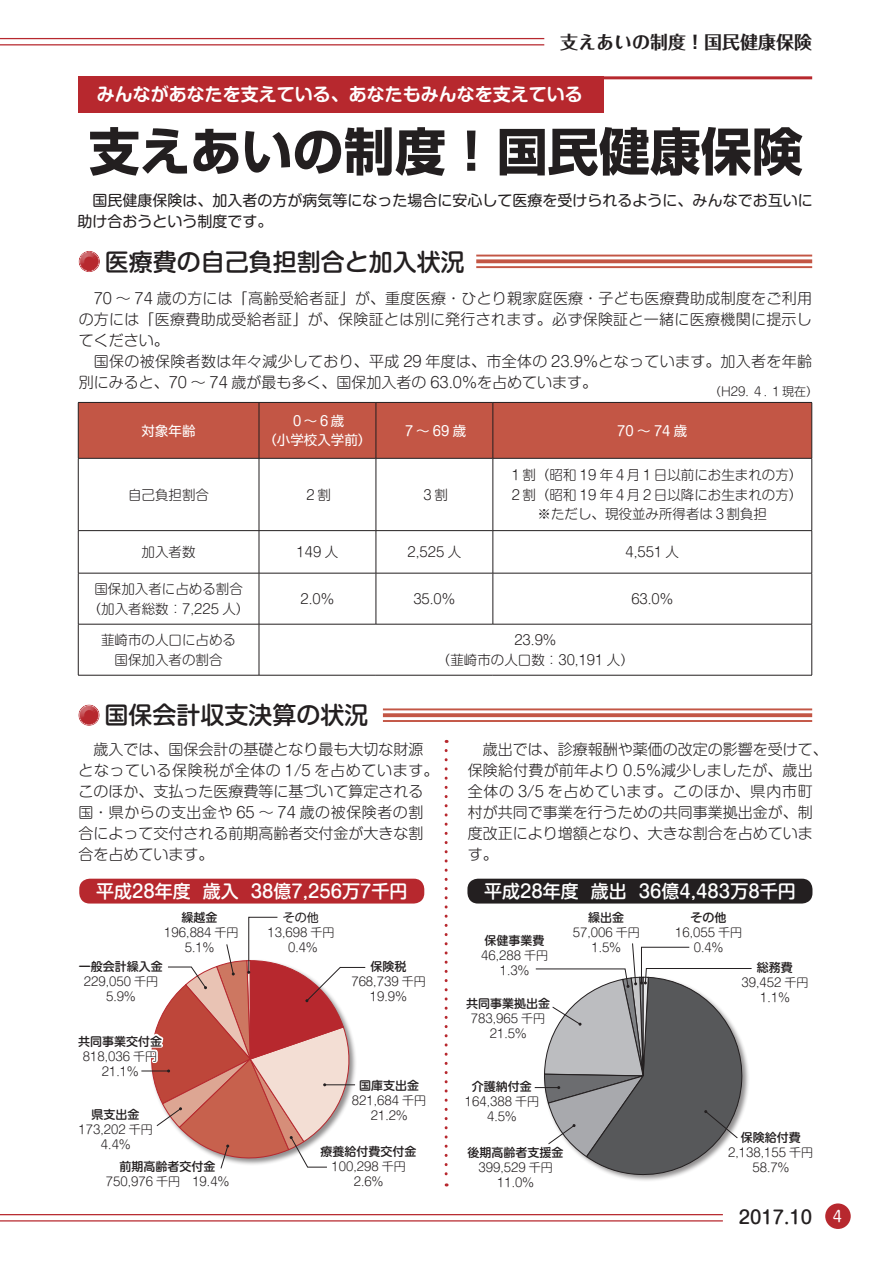
<style>
.page{position:relative;width:893px;height:1263px;background:#fff}
.page>*{position:absolute;margin:0;border:0;box-sizing:border-box;transform-origin:0 0}
.t1{font:700 51px "Shin Go Pro";color:#231f20}
.t2{font:500 24px "Shin M Go Pro";color:#231f20}
.t3{font:500 18px "Shin M Go Pro";color:#fff}
.t4{font:700 18px "Shin M Go Pro De";color:#fff}
.t5{font:700 18px "Folk Pro";color:#231f20}
.t6{font:500 18px "Shin M Go Pro";color:#231f20}
.t7{font:300 15px/21px "Shin M Go Pro";letter-spacing:.015em;color:#231f20}
.t8{font:15px/21px "Shin M Go Pro";color:#231f20}
.t9{font:300 13.5px/19.5px "Shin M Go Pro";color:#231f20;text-align:center}
.t10{font:13.5px/19.5px "Shin M Go Pro";color:#fff;text-align:center}
.t11{font:300 12px/15px "Shin M Go Pro";color:#231f20;text-align:center}
.t12{font:500 12px "Shin M Go Pro";color:#231f20}
.s1{font-weight:500}
.s2{font-weight:400}
.s3{font-weight:400;font-size:15px;color:#fff}
</style>
<div class="page">
<hr style="left:0;top:1214px;width:723px;height:1px;background:#b7282e">
<hr style="left:0;top:1220px;width:723px;height:1px;background:#b7282e">
<hr style="left:0;top:38px;width:544px;height:1px;background:#b7282e">
<hr style="left:0;top:44px;width:544px;height:1px;background:#b7282e">
<div style="left:79px;top:76px;width:525px;height:36px;background:#b7282e"></div>
<div style="left:74px;top:246px;width:31px;height:26px;background:#fff;opacity:.75"></div>
<hr style="left:476px;top:255px;width:336px;height:1px;background:#c35645">
<svg style="left:476px;top:259px;width:336px;height:4px"></svg>
<hr style="left:476px;top:266px;width:336px;height:2px;background:#c35645">
<hr style="left:593px;top:76px;width:219px;height:3px;background:#b7282e">
<div style="left:78px;top:704px;width:22px;height:22px;border:1px solid #b7282e;border-radius:50%"></div>
<div style="left:73px;top:700px;width:32px;height:25px;background:#fff;opacity:.75"></div>
<hr style="left:383px;top:708px;width:429px;height:2px;background:#c35645">
<svg style="left:383px;top:713px;width:429px;height:4px;background:#c76152"></svg>
<hr style="left:383px;top:720px;width:429px;height:2px;background:#c35645">
<svg style="left:445px;top:750px;width:3px;height:436px"></svg>
<div style="left:79px;top:403px;width:732px;height:55px;background:#c35645"></div>
<svg style="left:79px;top:459px;width:732px;height:216px"></svg>
<hr style="left:78px;top:402px;width:181px;height:1px;background:#231f20">
<hr style="left:78px;top:403px;width:1px;height:55px;background:#231f20">
<hr style="left:259px;top:402px;width:117px;height:1px;background:#231f20">
<hr style="left:259px;top:403px;width:1px;height:55px;background:#231f20">
<hr style="left:376px;top:402px;width:117px;height:1px;background:#231f20">
<hr style="left:376px;top:403px;width:1px;height:55px;background:#231f20">
<hr style="left:493px;top:402px;width:319px;height:1px;background:#231f20">
<hr style="left:493px;top:403px;width:1px;height:55px;background:#231f20">
<hr style="left:811px;top:403px;width:1px;height:55px;background:#231f20">
<hr style="left:78px;top:458px;width:181px;height:1px;background:#231f20">
<hr style="left:78px;top:458px;width:1px;height:72px;background:#231f20">
<hr style="left:259px;top:458px;width:117px;height:1px;background:#231f20">
<hr style="left:259px;top:458px;width:1px;height:72px;background:#231f20">
<hr style="left:376px;top:458px;width:117px;height:1px;background:#231f20">
<hr style="left:376px;top:458px;width:1px;height:72px;background:#231f20">
<hr style="left:493px;top:458px;width:319px;height:1px;background:#231f20">
<hr style="left:493px;top:458px;width:1px;height:72px;background:#231f20">
<hr style="left:811px;top:458px;width:1px;height:72px;background:#231f20">
<hr style="left:78px;top:530px;width:181px;height:1px;background:#231f20">
<hr style="left:78px;top:531px;width:1px;height:42px;background:#231f20">
<hr style="left:259px;top:530px;width:117px;height:1px;background:#231f20">
<hr style="left:259px;top:531px;width:1px;height:42px;background:#231f20">
<hr style="left:376px;top:530px;width:117px;height:1px;background:#231f20">
<hr style="left:376px;top:531px;width:1px;height:42px;background:#231f20">
<hr style="left:493px;top:530px;width:319px;height:1px;background:#231f20">
<hr style="left:493px;top:531px;width:1px;height:42px;background:#231f20">
<hr style="left:811px;top:531px;width:1px;height:42px;background:#231f20">
<hr style="left:78px;top:573px;width:181px;height:1px;background:#231f20">
<hr style="left:78px;top:573px;width:1px;height:51px;background:#231f20">
<hr style="left:259px;top:573px;width:117px;height:1px;background:#231f20">
<hr style="left:259px;top:573px;width:1px;height:51px;background:#231f20">
<hr style="left:376px;top:573px;width:117px;height:1px;background:#231f20">
<hr style="left:376px;top:573px;width:1px;height:51px;background:#231f20">
<hr style="left:493px;top:573px;width:319px;height:1px;background:#231f20">
<hr style="left:493px;top:573px;width:1px;height:51px;background:#231f20">
<hr style="left:811px;top:573px;width:1px;height:51px;background:#231f20">
<hr style="left:78px;top:624px;width:181px;height:1px;background:#231f20">
<hr style="left:78px;top:624px;width:1px;height:51px;background:#231f20">
<hr style="left:259px;top:624px;width:117px;height:1px;background:#231f20">
<hr style="left:259px;top:624px;width:1px;height:51px;background:#231f20">
<hr style="left:376px;top:624px;width:117px;height:1px;background:#231f20">
<hr style="left:493px;top:624px;width:319px;height:1px;background:#231f20">
<hr style="left:811px;top:624px;width:1px;height:51px;background:#231f20">
<hr style="left:78px;top:675px;width:181px;height:1px;background:#231f20">
<hr style="left:259px;top:675px;width:117px;height:1px;background:#231f20">
<hr style="left:376px;top:675px;width:117px;height:1px;background:#231f20">
<hr style="left:493px;top:675px;width:319px;height:1px;background:#231f20">
<div style="left:79px;top:879px;width:345px;height:24px;background:#b7282e;border-radius:10px"></div>
<div style="left:467px;top:879px;width:345px;height:24px;background:#231f20;border-radius:10px"></div>
<svg style="left:464px;top:943px;width:387px;height:286px"></svg>
<svg style="left:75px;top:916px;width:354px;height:306px"></svg>
<p class="t5" style="left:560px;top:27px;width:253px">支えあいの制度！国民健康保険</p>
<p class="t4" style="left:79px;top:80px;width:505px">　みんながあなたを支えている、あなたもみんなを支えている</p>
<p class="t1" style="left:89px;top:111px;width:715px">支えあいの制度！国民健康保険</p>
<p class="t8" style="left:78px;top:188px;width:736px">　国民健康保険は、加入者の方が病気等になった場合に安心して医療を受けられるように、みんなでお互いに助け合おうという制度です。</p>
<p class="t2" style="left:105px;top:242px;width:362px">医療費の自己負担割合と加入状況</p>
<p class="t7" style="left:79px;top:286px;width:735px">　70 ～ 74 歳の方には「高齢受給者証」が、重度医療・ひとり親家庭医療・子ども医療費助成制度をご利用の方には「医療費助成受給者証」が、保険証とは別に発行されます。必ず保険証と一緒に医療機関に提示してください。<br>　国保の被保険者数は年々減少しており、平成 29 年度は、市全体の 23.9％となっています。加入者を年齢別にみると、70 ～ 74 歳が最も多く、国保加入者の 63.0％を占めています。</p>
<p class="t11" style="left:709px;top:383px;width:111px">（H29. ４. １現在）</p>
<p class="t10" style="left:142px;top:419px;width:55px">対象年齢</p>
<p class="t10" style="left:263px;top:409px;width:109px">０～６歳<br>（小学校入学前）</p>
<p class="t10" style="left:402px;top:419px;width:65px">７～ 69 歳</p>
<p class="t10" style="left:617px;top:419px;width:72px">70～74歳</p>
<p class="t9" style="left:128px;top:483px;width:82px">自己負担割合</p>
<p class="t9" style="left:304px;top:483px;width:28px">２割</p>
<p class="t9" style="left:421px;top:483px;width:28px">３割</p>
<p class="t9" style="left:509px;top:464px;width:295px">１割（昭和 19 年４月１日以前にお生まれの方）<br>２割（昭和 19 年４月２日以降にお生まれの方）※ただし、現役並み所得者は３割負担</p>
<p class="t9" style="left:142px;top:541px;width:55px">加入者数</p>
<p class="t9" style="left:297px;top:541px;width:43px">149 人</p>
<p class="t9" style="left:408px;top:541px;width:55px">2,525 人</p>
<p class="t9" style="left:625px;top:541px;width:55px">4,551 人</p>
<p class="t9" style="left:88px;top:578px;width:163px">国保加入者に占める割合（加入者総数：7,225 人）</p>
<p class="t9" style="left:301px;top:587px;width:35px">2.0％</p>
<p class="t9" style="left:413px;top:587px;width:43px">35.0％</p>
<p class="t9" style="left:631px;top:587px;width:43px">63.0％</p>
<p class="t9" style="left:101px;top:629px;width:136px">韮崎市の人口に占める国保加入者の割合</p>
<p class="t9" style="left:437px;top:629px;width:198px">23.9％<br>（韮崎市の人口数：30,191 人）</p>
<p class="t2" style="left:105px;top:696px;width:265px">国保会計収支決算の状況</p>
<p class="t7" style="left:78px;top:737px;width:361px">　歳入では、国保会計の基礎となり最も大切な財源となっている保険税が全体の 1/5 を占めています。このほか、支払った医療費等に基づいて算定される国・県からの支出金や 65 ～ 74 歳の被保険者の割合によって交付される前期高齢者交付金が大きな割合を占めています。</p>
<p class="t7" style="left:468px;top:737px;width:362px">　歳出では、診療報酬や薬価の改定の影響を受けて、保険給付費が前年より 0.5％減少しましたが、歳出全体の 3/5 を占めています。このほか、県内市町村が共同で事業を行うための共同事業拠出金が、制度改正により増額となり、大きな割合を占めています。</p>
<p class="t3" style="left:96px;top:877px;width:313px">平成28年度 歳入 38億7,256万7千円</p>
<p class="t3" style="left:484px;top:877px;width:313px">平成28年度 歳出 36億4,483万8千円</p>
<p class="t11" style="left:164px;top:908px;width:76px"><span class="s1">繰越金<br></span>196,884 千円<br>5.1%</p>
<p class="t11" style="left:267px;top:908px;width:68px"><span class="s2">その他<br></span>13,698 千円<br>0.4%</p>
<p class="t11" style="left:79px;top:958px;width:85px"><span class="s1">一般会計繰入金<br></span>229,050 千円<br>5.9%</p>
<p class="t11" style="left:78px;top:1032px;width:86px"><span class="s1">共同事業交付金<br></span>818,036 千円<br>21.1%</p>
<p class="t11" style="left:351px;top:958px;width:76px"><span class="s1">保険税<br></span>768,739 千円<br>19.9％</p>
<p class="t11" style="left:481px;top:932px;width:68px"><span class="s1">保健事業費<br></span>46,288 千円<br>1.3%</p>
<p class="t11" style="left:466px;top:994px;width:85px"><span class="s1">共同事業拠出金<br></span>783,965 千円<br>21.5%</p>
<p class="t11" style="left:352px;top:1076px;width:76px"><span class="s1">国庫支出金<br></span>821,684 千円<br>21.2%</p>
<p class="t11" style="left:465px;top:1078px;width:76px"><span class="s1">介護納付金<br></span>164,388 千円</p>
<p class="t12" style="left:92px;top:1104px;width:49px">県支出金</p>
<p class="t11" style="left:487px;top:1108px;width:31px">4.5%</p>
<p class="t11" style="left:78px;top:1120px;width:76px">173,202 千円<br>4.4%</p>
<p class="t11" style="left:468px;top:1143px;width:97px"><span class="s1">後期高齢者支援金<br></span>399,529 千円<br>11.0%</p>
<p class="t11" style="left:321px;top:1142px;width:97px"><span class="s1">療養給付費交付金<br></span>100,298 千円<br>2.6%</p>
<p class="t11" style="left:106px;top:1158px;width:124px"><span class="s1">前期高齢者交付金<br></span>750,976 千円　19.4%</p>
<p class="t11" style="left:573px;top:908px;width:68px"><span class="s1">繰出金<br></span>57,006 千円<br>1.5%</p>
<p class="t11" style="left:675px;top:908px;width:68px"><span class="s1">その他<br></span>16,055 千円<br>0.4%</p>
<p class="t11" style="left:741px;top:958px;width:68px"><span class="s1">総務費<br></span>39,452 千円<br>1.1%</p>
<p class="t11" style="left:728px;top:1129px;width:86px"><span class="s1">保険給付費<br></span>2,138,155 千円<br>58.7%</p>
<p class="t6" style="left:739px;top:1203px;width:105px">2017.10 <span class="s3">4</span></p>
</div>
